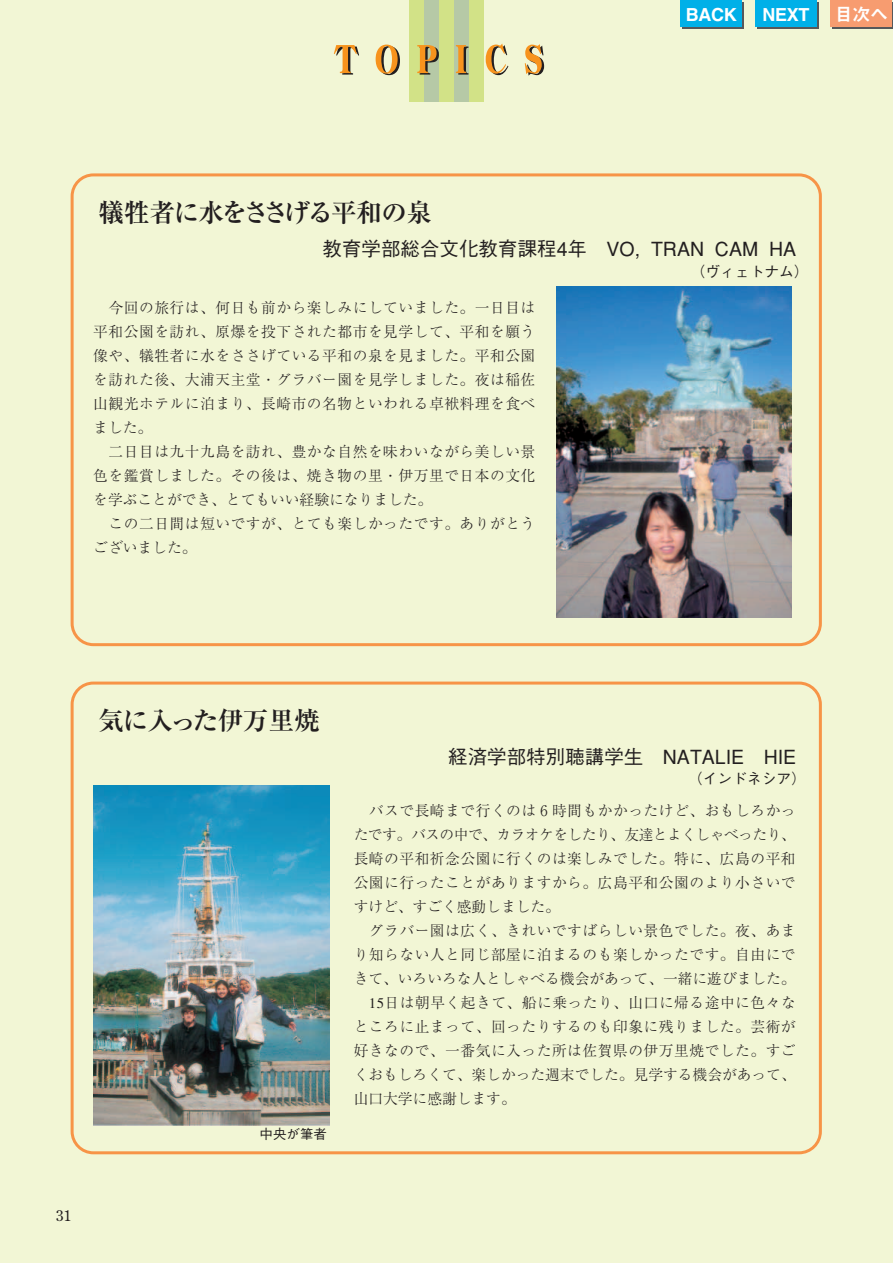
<style>
.page{position:relative;width:893px;height:1263px;background:#fff}
.page>*{position:absolute;margin:0;border:0;box-sizing:border-box;transform-origin:0 0}
.t1{font:700 25.5px "Ryumin";letter-spacing:-.04em;color:#231f20}
.t2{font:500 19.5px "Gothic BBB";color:#231f20}
.t3{font:18px "Midashi Go MB31";letter-spacing:-.02em;color:#fff}
.t4{font:700 15px "Futo Min A101";color:#231f20}
.t5{font:300 14.7px/24px "Ryumin";letter-spacing:.035em;color:#231f20}
.t6{font:500 14.7px "Gothic BBB";color:#231f20}
.t7{font:500 13.5px "Gothic BBB";color:#231f20}
</style>
<div class="page">
<div style="left:0;top:0;width:892px;height:1263px;background:#f2f6d5"></div>
<div style="left:409px;top:0;width:15px;height:101px;background:#d2e287"></div>
<div style="left:453px;top:0;width:15px;height:101px;background:#b6c9a6"></div>
<div style="left:424px;top:0;width:15px;height:101px;background:#b6c9a6"></div>
<div style="left:439px;top:0;width:14px;height:101px;background:#d2e287"></div>
<div style="left:468px;top:0;width:15px;height:101px;background:#d2e287"></div>
<svg style="left:334px;top:45px;width:25px;height:30px"></svg>
<svg style="left:375px;top:45px;width:25px;height:30px"></svg>
<svg style="left:417px;top:45px;width:22px;height:30px"></svg>
<svg style="left:456px;top:45px;width:12px;height:30px"></svg>
<svg style="left:485px;top:44px;width:23px;height:31px"></svg>
<svg style="left:524px;top:44px;width:20px;height:32px"></svg>
<img style="left:556px;top:286px;width:235px;height:331px">
<img style="left:94px;top:786px;width:235px;height:339px">
<div style="left:71px;top:173px;width:750px;height:473px;border:3px solid #f79447;border-radius:21px"></div>
<div style="left:71px;top:682px;width:750px;height:472px;border:3px solid #f79447;border-radius:21px"></div>
<div style="left:682px;top:2px;width:61px;height:26px;background:#57585a"></div>
<div style="left:757px;top:2px;width:61px;height:26px;background:#57585a"></div>
<div style="left:832px;top:2px;width:60px;height:26px;background:#57585a"></div>
<div style="left:680px;top:0;width:62px;height:27px;background:#00b0e8"></div>
<div style="left:755px;top:0;width:62px;height:27px;background:#00b0e8"></div>
<div style="left:830px;top:0;width:62px;height:27px;background:#f79c70"></div>
<p class="t3" style="left:685px;top:7px;width:52px">BACK</p>
<p class="t3" style="left:762px;top:7px;width:48px">NEXT</p>
<p class="t3" style="left:834px;top:7px;width:55px">目次へ</p>
<p class="t1" style="left:99px;top:203px;width:335px">犠牲者に水をささげる平和の泉</p>
<p class="t2" style="left:322px;top:241px;width:475px">教育学部総合文化教育課程4年　VO, TRAN CAM HA</p>
<p class="t5" style="left:93px;top:297px;width:443px">　今回の旅行は、何日も前から楽しみにしていました。一日目は平和公園を訪れ、原爆を投下された都市を見学して、平和を願う像や、犠牲者に水をささげている平和の泉を見ました。平和公園を訪れた後、大浦天主堂・グラバー園を見学しました。夜は稲佐山観光ホテルに泊まり、長崎市の名物といわれる卓袱料理を食べました。<br>　二日目は九十九島を訪れ、豊かな自然を味わいながら美しい景色を鑑賞しました。その後は、焼き物の里・伊万里で日本の文化を学ぶことができ、とてもいい経験になりました。<br>　この二日間は短いですが、とても楽しかったです。ありがとうございました。</p>
<p class="t6" style="left:690px;top:265px;width:119px">（ヴィェトナム）</p>
<p class="t4" style="left:56px;top:1210px;width:17px">31</p>
<p class="t1" style="left:99px;top:712px;width:223px">気に入った伊万里焼</p>
<p class="t7" style="left:259px;top:1129px;width:69px">中央が筆者</p>
<p class="t2" style="left:448px;top:750px;width:349px">経済学部特別聴講学生　NATALIE　HIE</p>
<p class="t5" style="left:353px;top:800px;width:443px">　バスで長崎まで行くのは６時間もかかったけど、おもしろかったです。バスの中で、カラオケをしたり、友達とよくしゃべったり、長崎の平和祈念公園に行くのは楽しみでした。特に、広島の平和公園に行ったことがありますから。広島平和公園のより小さいですけど、すごく感動しました。<br>　グラバー園は広く、きれいですばらしい景色でした。夜、あまり知らない人と同じ部屋に泊まるのも楽しかったです。自由にできて、いろいろな人としゃべる機会があって、一緒に遊びました。　15日は朝早く起きて、船に乗ったり、山口に帰る途中に色々なところに止まって、回ったりするのも印象に残りました。芸術が好きなので、一番気に入った所は佐賀県の伊万里焼でした。すごくおもしろくて、楽しかった週末でした。見学する機会があって、山口大学に感謝します。</p>
<p class="t6" style="left:688px;top:773px;width:119px">（インドネシア）</p>
</div>
